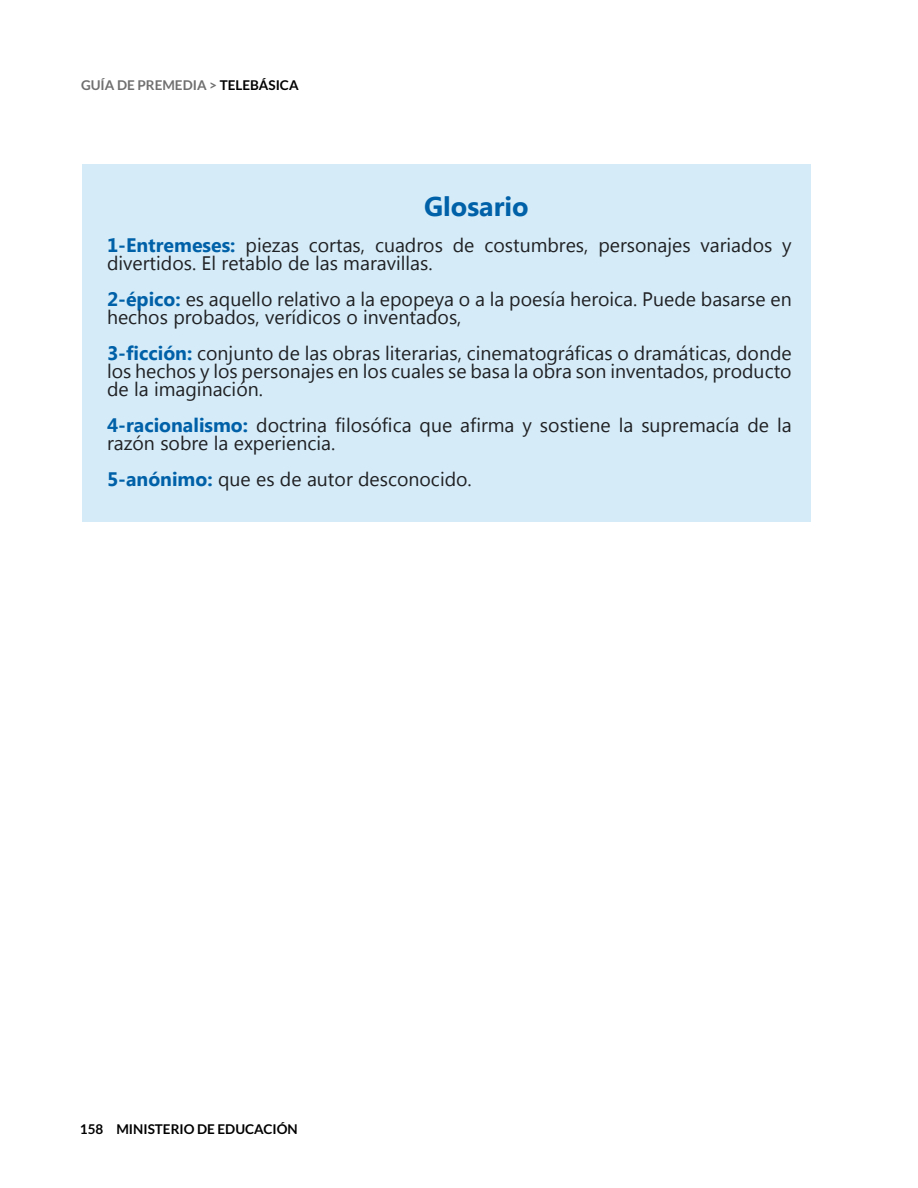
<style>
.page{position:relative;width:918px;height:1188px;background:#fff}
.page>*{position:absolute;margin:0;border:0;box-sizing:border-box;transform-origin:0 0}
.t1{font:700 27px "Microsoft Tai Le";color:#0060a8}
.t2{font:19.5px/18px "Microsoft Tai Le";color:#202124}
.t3{font:700 13.5px "Lato";color:#706f6f}
.t4{font:700 13.5px "Lato";color:#000}
.s1{color:#000}
.s2{font-weight:700;color:#0060a8}
</style>
<div class="page">
<div style="left:82px;top:164px;width:729px;height:358px;background:#d5ecf8"></div>
<p class="t3" style="left:81px;top:77px;width:219px">GUÍA DE PREMEDIA &gt; <span class="s1">TELEBÁSICA</span></p>
<h1 class="t1" style="left:424px;top:191px;width:106px">Glosario</h1>
<p class="t2" style="left:107px;top:237px;width:686px"><span class="s2">1-Entremeses:</span> piezas cortas, cuadros de costumbres, personajes variados y divertidos. El retablo de las maravillas.</p>
<p class="t2" style="left:107px;top:291px;width:686px"><span class="s2">2-épico:</span> es aquello relativo a la epopeya o a la poesía heroica. Puede basarse en hechos probados, verídicos o inventados,</p>
<p class="t2" style="left:107px;top:345px;width:686px;text-align:justify"><span class="s2">3-ficción:</span> conjunto de las obras literarias, cinematográficas o dramáticas, donde los hechos y los personajes en los cuales se basa la obra son inventados, producto de la imaginación.</p>
<p class="t2" style="left:107px;top:417px;width:686px"><span class="s2">4-racionalismo:</span> doctrina filosófica que afirma y sostiene la supremacía de la razón sobre la experiencia.</p>
<p class="t2" style="left:107px;top:471px;width:366px"><span class="s2">5-anónimo:</span> que es de autor desconocido.</p>
<p class="t4" style="left:80px;top:1121px;width:219px">158 MINISTERIO DE EDUCACIÓN</p>
</div>
